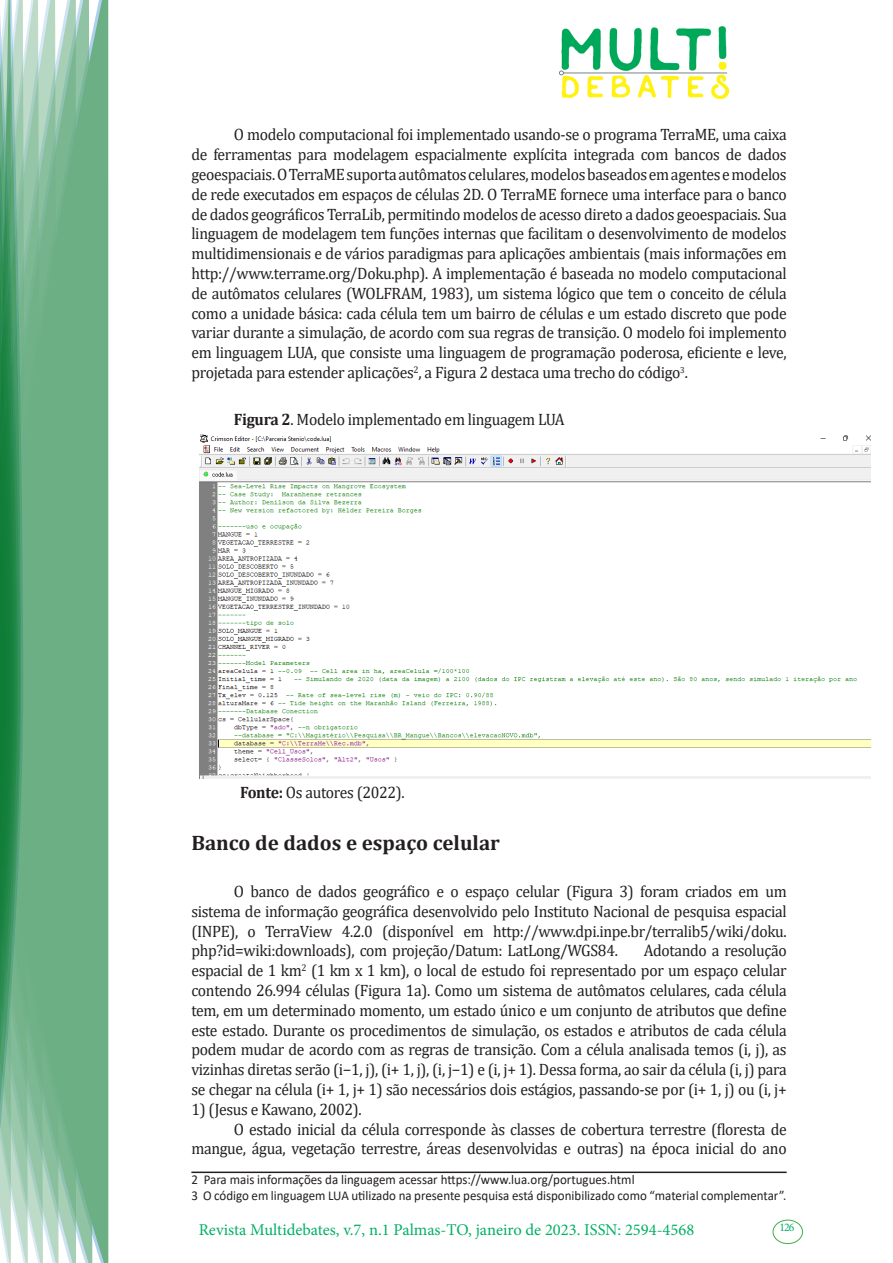
<style>
.page{position:relative;width:893px;height:1263px;background:#fff}
.page>*{position:absolute;margin:0;border:0;box-sizing:border-box;transform-origin:0 0}
.Titulo_2{font:700 21px "Cambria";color:#231f20}
.texto{font:16.5px/19.8px "Cambria";letter-spacing:-.02em;color:#231f20;text-align:justify;scale:.95 1}
.t1{font:16.5px "Minion Pro";color:#00b064}
.Rodapé{font:13.5px "Calibri";color:#231f20;scale:.96 1}
.t2{font:11.7px "Minion Pro";color:#00b064}
.s1{font-weight:700}
</style>
<div class="page">
<img style="left:559px;top:26px;width:169px;height:72px">
<div style="left:95px;top:0;width:14px;height:1263px;background:#6caf84"></div>
<svg style="left:79px;top:0;width:16px;height:1263px;fill:#6caf84"></svg>
<svg style="left:62px;top:0;width:17px;height:1263px;fill:#6caf84"></svg>
<svg style="left:45px;top:0;width:17px;height:1263px;fill:#6caf84"></svg>
<svg style="left:30px;top:0;width:15px;height:1263px;fill:#6caf84"></svg>
<svg style="left:0;top:0;width:30px;height:1263px"></svg>
<div style="left:772px;top:1219px;width:31px;height:25px;border:1px solid #40ae49;border-radius:50%"></div>
<img style="left:199px;top:434px;width:672px;height:344px">
<hr style="left:191px;top:1171px;width:596px;height:2px;background:#231f20">
<p class="texto" style="left:191px;top:125px;width:628px;text-indent:43px">O modelo computacional foi implementado usando-se o programa TerraME, uma caixa de ferramentas para modelagem espacialmente explícita integrada com bancos de dados geoespaciais. O TerraME suporta autômatos celulares, modelos baseados em agentes e modelos de rede executados em espaços de células 2D. O TerraME fornece uma interface para o banco de dados geográficos TerraLib, permitindo modelos de acesso direto a dados geoespaciais. Sua linguagem de modelagem tem funções internas que facilitam o desenvolvimento de modelos multidimensionais e de vários paradigmas para aplicações ambientais (mais informações em http://www.terrame.org/Doku.php). A implementação é baseada no modelo computacional de autômatos celulares (WOLFRAM, 1983), um sistema lógico que tem o conceito de célula como a unidade básica: cada célula tem um bairro de células e um estado discreto que pode variar durante a simulação, de acordo com sua regras de transição. O modelo foi implemento em linguagem LUA, que consiste uma linguagem de programação poderosa, eficiente e leve, projetada para estender aplicações<sup>2</sup>, a Figura 2 destaca uma trecho do código<sup>3</sup>.</p>
<p class="texto" style="left:234px;top:409px;width:350px"><span class="s1">Figura 2</span>. Modelo implementado em linguagem LUA</p>
<p class="texto" style="left:240px;top:782px;width:175px"><span class="s1">Fonte:</span> Os autores (2022).</p>
<p class="Titulo_2" style="left:191px;top:828px;width:310px">Banco de dados e espaço celular</p>
<p class="texto" style="left:191px;top:881px;width:628px;text-indent:43px">O banco de dados geográfico e o espaço celular (Figura 3) foram criados em um sistema de informação geográfica desenvolvido pelo Instituto Nacional de pesquisa espacial (INPE), o TerraView 4.2.0 (disponível em http://www.dpi.inpe.br/terralib5/wiki/doku. php?id=wiki:downloads), com projeção/Datum: LatLong/WGS84.</p>
<p class="texto" style="left:191px;top:941px;width:628px;text-indent:452px">Adotando a resolução espacial de 1 km<sup>2</sup> (1 km x 1 km), o local de estudo foi representado por um espaço celular contendo 26.994 células (Figura 1a). Como um sistema de autômatos celulares, cada célula tem, em um determinado momento, um estado único e um conjunto de atributos que define este estado. Durante os procedimentos de simulação, os estados e atributos de cada célula podem mudar de acordo com as regras de transição. Com a célula analisada temos (i, j), as vizinhas diretas serão (i−1, j), (i+ 1, j), (i, j−1) e (i, j+ 1). Dessa forma, ao sair da célula (i, j) para se chegar na célula (i+ 1, j+ 1) são necessários dois estágios, passando-se por (i+ 1, j) ou (i, j+</p>
<p class="texto" style="left:191px;top:1099px;width:181px">1) (Jesus e Kawano, 2002).</p>
<p class="texto" style="left:191px;top:1119px;width:628px;text-align:right">O estado inicial da célula corresponde às classes de cobertura terrestre (floresta de mangue, água, vegetação terrestre, áreas desenvolvidas e outras) na época inicial do ano</p>
<p class="Rodapé" style="left:191px;top:1170px;width:463px">2 Para mais informações da linguagem acessar https://www.lua.org/portugues.html</p>
<p class="Rodapé" style="left:191px;top:1186px;width:621px">3 O código em linguagem LUA utilizado na presente pesquisa está disponibilizado como “material complementar”.</p>
<p class="t1" style="left:199px;top:1218px;width:497px">Revista Multidebates, v.7, n.1 Palmas-TO, janeiro de 2023. ISSN: 2594-4568</p>
<p class="t2" style="left:779px;top:1219px;width:16px">126</p>
</div>
